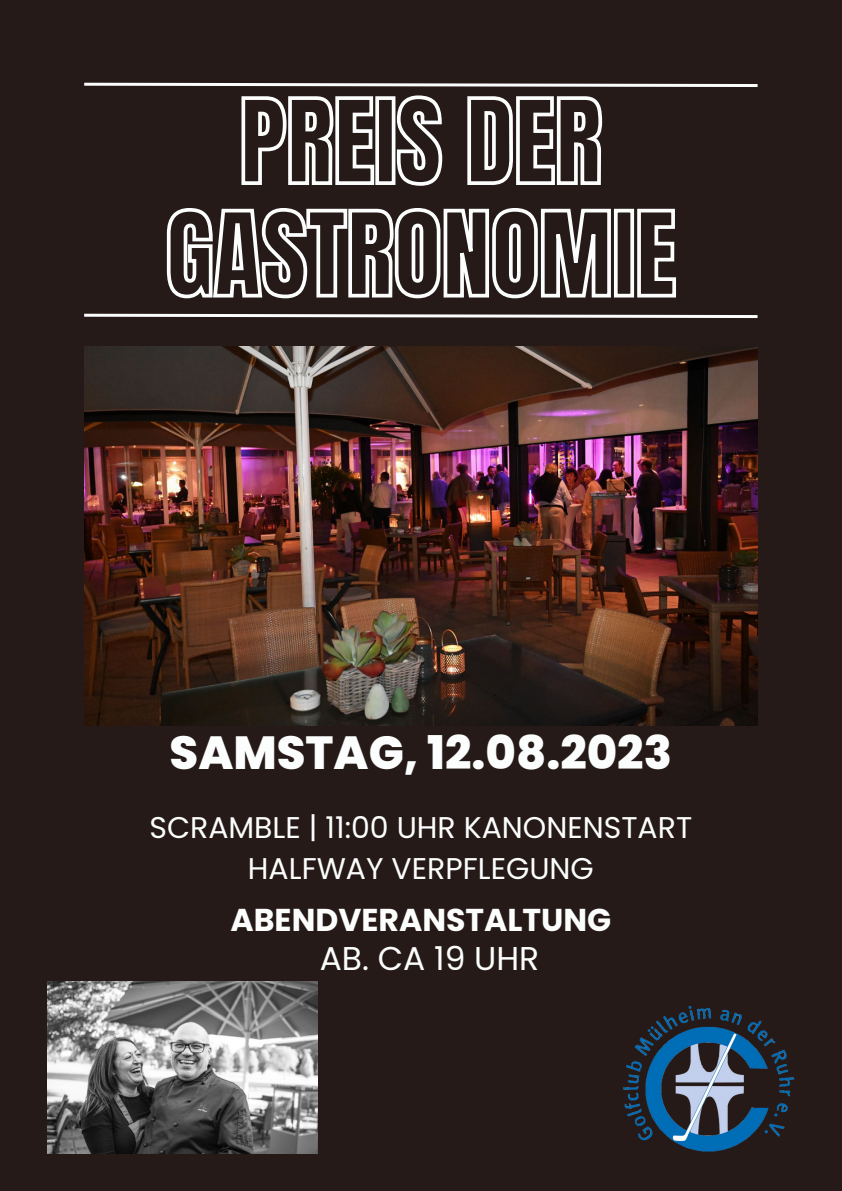
<style>
.page{position:relative;width:842px;height:1191px;background:#fff}
.page>*{position:absolute;margin:0;border:0;box-sizing:border-box;transform-origin:0 0}
.t1{font:800 46.4px "Poppins";color:#fcfefe}
.t2{font:32.9px "Poppins";color:#fcfefe}
.t3{font:700 31.6px "Poppins";color:#fcfefe}
.t4{font:29.9px "Poppins";color:#fcfefe}
</style>
<div class="page">
<div style="left:0;top:0;width:842px;height:1190px;background:#251a17"></div>
<svg style="left:241px;top:95px;width:362px;height:91px"></svg>
<svg style="left:166px;top:208px;width:510px;height:91px"></svg>
<svg style="left:84px;top:82px;width:674px;height:5px"></svg>
<svg style="left:84px;top:313px;width:674px;height:5px"></svg>
<img style="left:623px;top:1006px;width:172px;height:146px">
<img style="left:48px;top:981px;width:270px;height:172px">
<img style="left:84px;top:347px;width:673px;height:378px">
<p class="t1" style="left:170px;top:720px;width:504px">SAMSTAG, 12.08.2023</p>
<p class="t4" style="left:150px;top:806px;width:544px">SCRAMBLE | 11:00 UHR KANONENSTART</p>
<p class="t4" style="left:248px;top:847px;width:347px">HALFWAY VERPFLEGUNG</p>
<p class="t3" style="left:231px;top:897px;width:382px">ABENDVERANSTALTUNG</p>
<p class="t2" style="left:320px;top:935px;width:221px">AB. CA 19 UHR</p>
</div>
